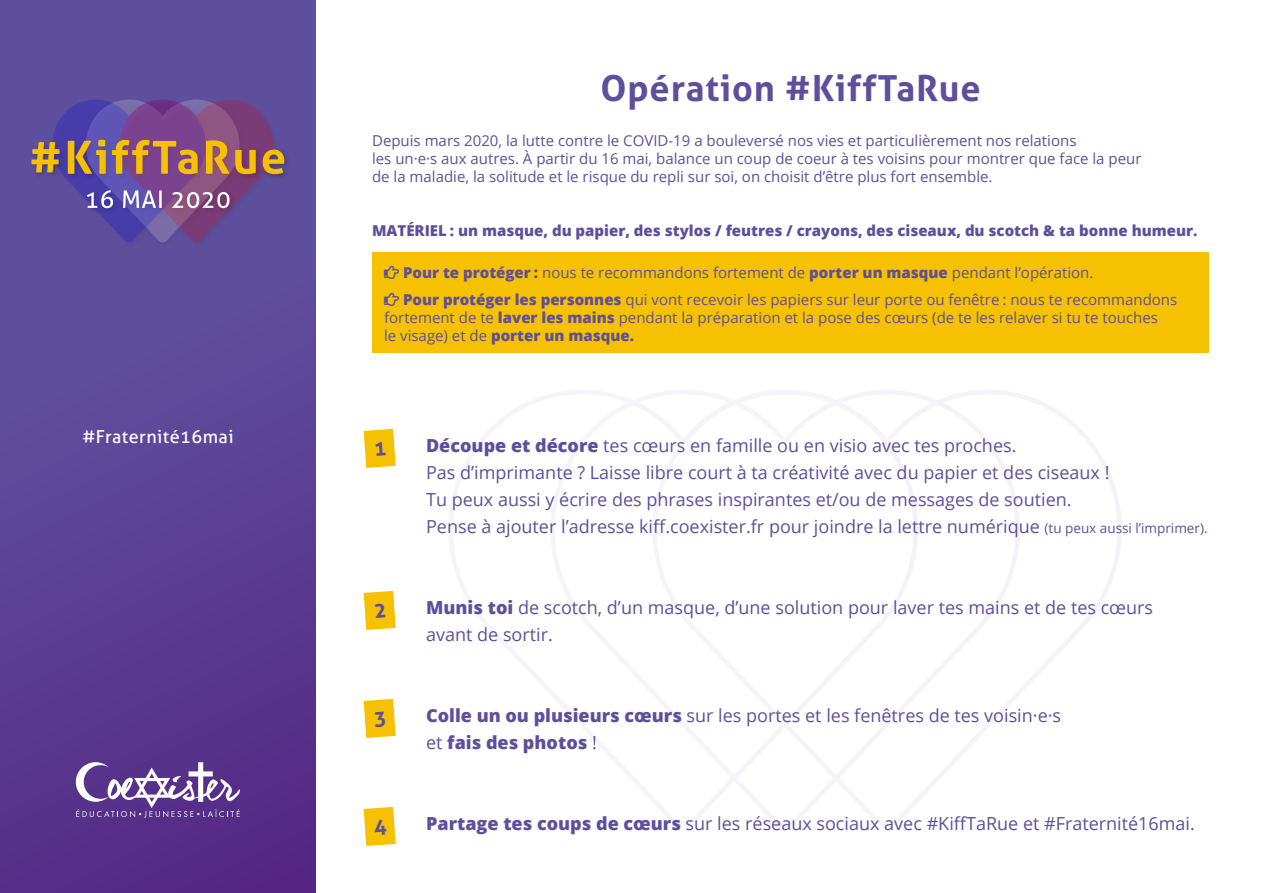
<style>
.page{position:relative;width:1263px;height:893px;background:#fff}
.page>*{position:absolute;margin:0;border:0;box-sizing:border-box;transform-origin:0 0}
.t1{font:700 36px "Aller";letter-spacing:.025em;color:#5e4f9c}
.t2{font:18px/27px "Open Sans";color:#5e4f9c}
.t3{font:18px "Aller";letter-spacing:.025em;color:#fff}
.t4{font:15px/18px "Open Sans";color:#5e4f9c}
.t5{font:800 15px "Open Sans";color:#5e4f9c}
.s1{font-weight:800}
.s2{font-size:13.5px}
</style>
<div class="page">
<div style="left:0;top:0;width:316px;height:893px;background:linear-gradient(to bottom,#6058a1,#562e89)"></div>
<div style="left:188px;top:761px;width:30px;height:46px;background:#57318a"></div>
<svg style="left:76px;top:762px;width:164px;height:55px"></svg>
<div style="left:29px;top:97px;width:262px;height:152px;background:#5e4f9c"></div>
<svg style="left:31px;top:95px;width:253px;height:148px"></svg>
<svg style="left:449px;top:390px;width:186px;height:393px"></svg>
<svg style="left:635px;top:390px;width:487px;height:436px"></svg>
<div style="left:372px;top:253px;width:837px;height:100px;background:#f6c100"></div>
<svg style="left:364px;top:429px;width:32px;height:39px"></svg>
<svg style="left:364px;top:591px;width:32px;height:39px"></svg>
<svg style="left:364px;top:699px;width:32px;height:39px"></svg>
<svg style="left:364px;top:807px;width:32px;height:39px"></svg>
<p class="t3" style="left:82px;top:429px;width:153px">#Fraternité16mai</p>
<h1 class="t1" style="left:600px;top:74px;width:382px">Opération #KiffTaRue</h1>
<p class="t4" style="left:372px;top:133px;width:771px">Depuis mars 2020, la lutte contre le COVID-19 a bouleversé nos vies et particulièrement nos relations<br>les un·e·s aux autres. À partir du 16 mai, balance un coup de coeur à tes voisins pour montrer que face la peur de la maladie, la solitude et le risque du repli sur soi, on choisit d’être plus fort ensemble.</p>
<p class="t5" style="left:372px;top:219px;width:827px">MATÉRIEL : un masque, du papier, des stylos / feutres / crayons, des ciseaux, du scotch &amp; ta bonne humeur.</p>
<p class="t4" style="left:403px;top:260px;width:776px;line-height:27px"><span class="s1">Pour te protéger :</span> nous te recommandons fortement de <span class="s1">porter un masque</span> pendant l’opération.<br><span class="s1">Pour protéger les personnes</span> qui vont recevoir les papiers sur leur porte ou fenêtre : nous te recommandons</p>
<p class="t4" style="left:384px;top:310px;width:775px">fortement de te <span class="s1">laver les mains</span> pendant la préparation et la pose des cœurs (de te les relaver si tu te touches le visage) et de <span class="s1">porter un masque.</span></p>
<p class="t2" style="left:426px;top:434px;width:783px"><span class="s1">Découpe et décore</span> tes cœurs en famille ou en visio avec tes proches.<br>Pas d’imprimante ? Laisse libre court à ta créativité avec du papier et des ciseaux !<br>Tu peux aussi y écrire des phrases inspirantes et/ou de messages de soutien.<br>Pense à ajouter l’adresse kiff.coexister.fr pour joindre la lettre numérique <span class="s2">(tu peux aussi l’imprimer).</span></p>
<p class="t2" style="left:426px;top:596px;width:729px"><span class="s1">Munis toi</span> de scotch, d’un masque, d’une solution pour laver tes mains et de tes cœurs avant de sortir.</p>
<p class="t2" style="left:426px;top:704px;width:636px"><span class="s1">Colle un ou plusieurs cœurs</span> sur les portes et les fenêtres de tes voisin·e·s et <span class="s1">fais des photos</span> !</p>
<p class="t2" style="left:426px;top:809px;width:770px"><span class="s1">Partage tes coups de cœurs</span> sur les réseaux sociaux avec #KiffTaRue et #Fraternité16mai.</p>
</div>
